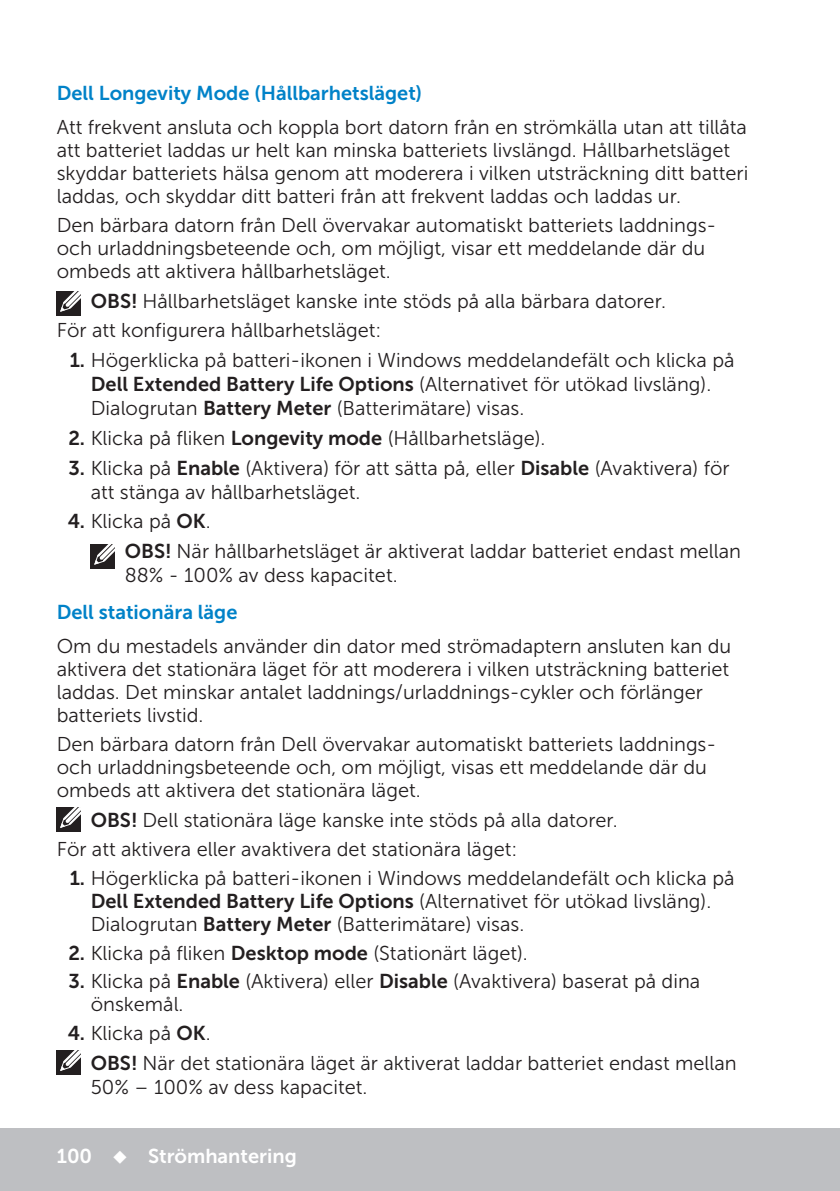
<style>
.page{position:relative;width:840px;height:1191px;background:#fff}
.page>*{position:absolute;margin:0;border:0;box-sizing:border-box;transform-origin:0 0}
.t1{font:20px/23px "Museo Sans For Dell 300";color:#231f20}
.t2{font:20px "Museo Sans For Dell 700";color:#0082c8}
.t3{font:20px "Museo Sans For Dell 700";color:#fff}
.s1{font-family:"Museo Sans For Dell 700"}
</style>
<div class="page">
<div style="left:0;top:1128px;width:839px;height:63px;background:#bebfc2"></div>
<div style="left:57px;top:291px;width:24px;height:24px;background:#231f20"></div>
<svg style="left:60px;top:291px;width:21px;height:21px"></svg>
<div style="left:91px;top:544px;width:24px;height:24px;background:#231f20"></div>
<svg style="left:94px;top:544px;width:21px;height:21px"></svg>
<div style="left:57px;top:807px;width:24px;height:24px;background:#231f20"></div>
<svg style="left:60px;top:807px;width:21px;height:21px"></svg>
<div style="left:57px;top:1050px;width:24px;height:24px;background:#231f20"></div>
<svg style="left:60px;top:1050px;width:21px;height:21px"></svg>
<p class="t2" style="left:57px;top:82px;width:366px">Dell Longevity Mode (Hållbarhetsläget)</p>
<p class="t1" style="left:57px;top:116px;width:692px">Att frekvent ansluta och koppla bort datorn från en strömkälla utan att tillåta att batteriet laddas ur helt kan minska batteriets livslängd. Hållbarhetsläget skyddar batteriets hälsa genom att moderera i vilken utsträckning ditt batteri laddas, och skyddar ditt batteri från att frekvent laddas och laddas ur.</p>
<p class="t1" style="left:57px;top:214px;width:660px">Den bärbara datorn från Dell övervakar automatiskt batteriets laddnings&shy;och urladdningsbeteende och, om möjligt, visar ett meddelande där du ombeds att aktivera hållbarhetsläget.</p>
<p class="t1" style="left:57px;top:286px;width:610px;line-height:29.6px;text-indent:34px"><span class="s1">OBS!</span> Hållbarhetsläget kanske inte stöds på alla bärbara datorer.<br>För att konfigurera hållbarhetsläget:</p>
<p class="t1" style="left:91px;top:348px;width:645px;line-height:24px;text-indent:-21px"><span class="s1">1.</span> Högerklicka på batteri-ikonen i Windows meddelandefält och klicka på<br><span class="s1">Dell Extended Battery Life Options</span> (Alternativet för utökad livsläng).<br>Dialogrutan <span class="s1">Battery Meter</span> (Batterimätare) visas.</p>
<p class="t1" style="left:68px;top:426px;width:478px"><span class="s1">2.</span> Klicka på fliken <span class="s1">Longevity mode</span> (Hållbarhetsläge).</p>
<p class="t1" style="left:91px;top:456px;width:640px;line-height:24px;text-indent:-22px"><span class="s1">3.</span> Klicka på <span class="s1">Enable</span> (Aktivera) för att sätta på, eller <span class="s1">Disable</span> (Avaktivera) för att stänga av hållbarhetsläget.</p>
<p class="t1" style="left:125px;top:506px;width:617px;line-height:29.6px;text-indent:-57px"><span class="s1">4.</span> Klicka på <span class="s1">OK</span>.<br><span class="s1">OBS!</span> När hållbarhetsläget är aktiverat laddar batteriet endast mellan</p>
<p class="t1" style="left:125px;top:563px;width:274px">88% - 100% av dess kapacitet.</p>
<p class="t2" style="left:57px;top:601px;width:182px">Dell stationära läge</p>
<p class="t1" style="left:57px;top:635px;width:675px">Om du mestadels använder din dator med strömadaptern ansluten kan du aktivera det stationära läget för att moderera i vilken utsträckning batteriet laddas. Det minskar antalet laddnings/urladdnings-cykler och förlänger batteriets livstid.</p>
<p class="t1" style="left:57px;top:732px;width:660px">Den bärbara datorn från Dell övervakar automatiskt batteriets laddnings&shy;och urladdningsbeteende och, om möjligt, visas ett meddelande där du ombeds att aktivera det stationära läget.</p>
<p class="t1" style="left:57px;top:805px;width:562px;line-height:29.6px;text-indent:34px"><span class="s1">OBS!</span> Dell stationära läge kanske inte stöds på alla datorer.<br>För att aktivera eller avaktivera det stationära läget:</p>
<p class="t1" style="left:91px;top:866px;width:645px;text-indent:-21px"><span class="s1">1.</span> Högerklicka på batteri-ikonen i Windows meddelandefält och klicka på<br><span class="s1">Dell Extended Battery Life Options</span> (Alternativet för utökad livsläng).<br>Dialogrutan <span class="s1">Battery Meter</span> (Batterimätare) visas.</p>
<p class="t1" style="left:68px;top:941px;width:461px"><span class="s1">2.</span> Klicka på fliken <span class="s1">Desktop mode</span> (Stationärt läget).</p>
<p class="t1" style="left:91px;top:970px;width:610px;text-indent:-22px"><span class="s1">3.</span> Klicka på <span class="s1">Enable</span> (Aktivera) eller <span class="s1">Disable</span> (Avaktivera) baserat på dina önskemål.</p>
<p class="t1" style="left:91px;top:1018px;width:647px;line-height:29.6px;text-indent:-23px"><span class="s1">4.</span> Klicka på <span class="s1">OK</span>.<br><span class="s1">OBS!</span> När det stationära läget är aktiverat laddar batteriet endast mellan</p>
<p class="t1" style="left:91px;top:1075px;width:278px">50% – 100% av dess kapacitet.</p>
<p class="t3" style="left:57px;top:1144px;width:241px">100 ◆ Strömhantering</p>
</div>
